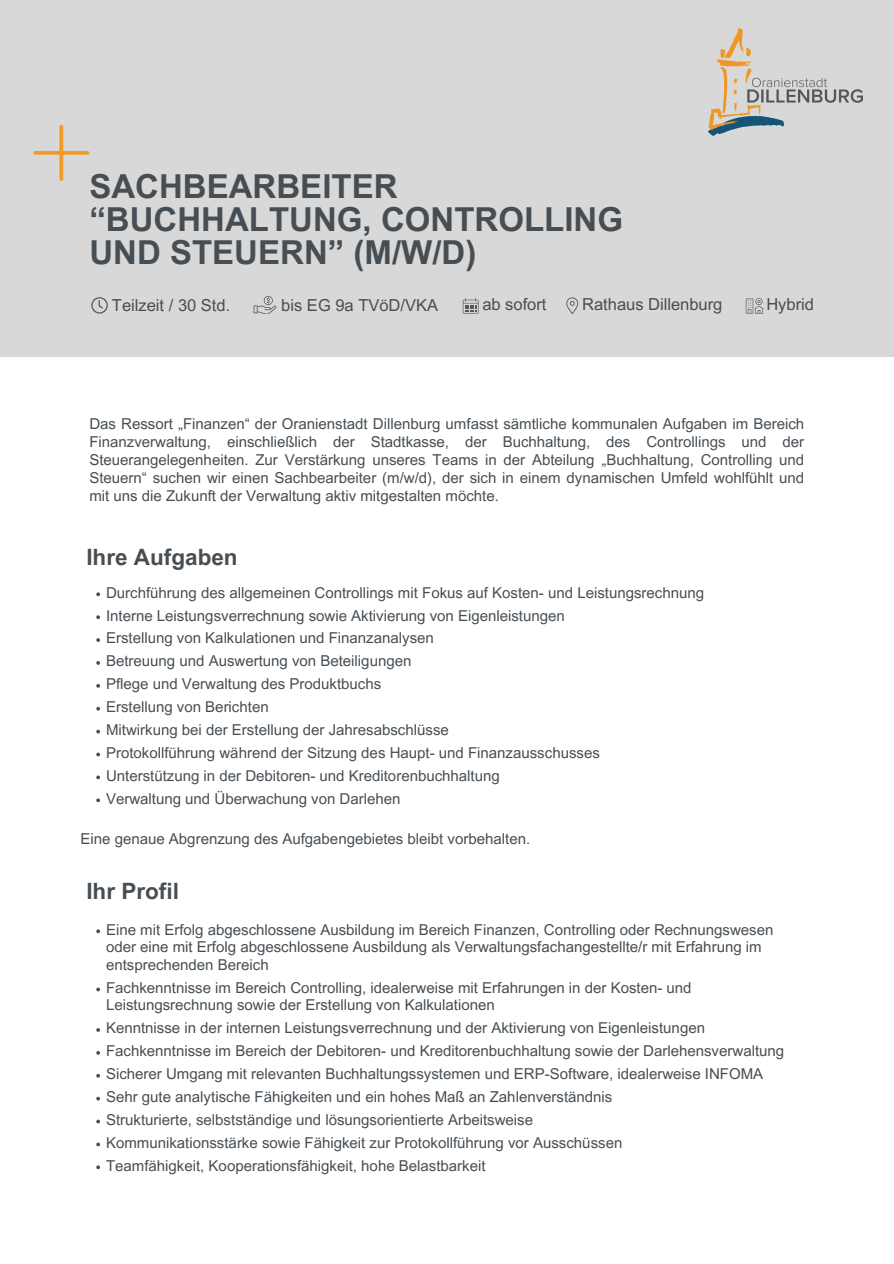
<style>
.page{position:relative;width:894px;height:1264px;background:#fff}
.page>*{position:absolute;margin:0;border:0;box-sizing:border-box;transform-origin:0 0}
.t1{font:700 33px/32.7px "Arial MT Pro";color:#464e54}
.t2{font:700 22.5px "Arial MT Pro";color:#464e54}
.t3{font:16.5px "Arial MT Pro";color:#464e54}
.t4{font:15px/18px "Arial MT Pro";color:#464e54}
</style>
<div class="page">
<div style="left:0;top:0;width:893px;height:357px;background:#d8d8d8"></div>
<img style="left:708px;top:29px;width:154px;height:107px">
<svg style="left:33px;top:125px;width:56px;height:56px"></svg>
<svg style="left:91px;top:297px;width:17px;height:16px"></svg>
<svg style="left:566px;top:297px;width:12px;height:17px"></svg>
<svg style="left:462px;top:298px;width:16px;height:15px"></svg>
<svg style="left:745px;top:298px;width:18px;height:15px"></svg>
<svg style="left:253px;top:296px;width:23px;height:18px"></svg>
<svg style="left:96px;top:592px;width:4px;height:4px"></svg>
<svg style="left:96px;top:615px;width:4px;height:4px"></svg>
<svg style="left:96px;top:638px;width:4px;height:4px"></svg>
<svg style="left:96px;top:661px;width:4px;height:4px"></svg>
<svg style="left:96px;top:684px;width:4px;height:3px"></svg>
<svg style="left:96px;top:707px;width:4px;height:3px"></svg>
<svg style="left:96px;top:729px;width:4px;height:4px"></svg>
<svg style="left:96px;top:752px;width:4px;height:4px"></svg>
<svg style="left:96px;top:775px;width:4px;height:4px"></svg>
<svg style="left:96px;top:798px;width:4px;height:4px"></svg>
<svg style="left:96px;top:929px;width:4px;height:4px"></svg>
<svg style="left:96px;top:987px;width:4px;height:4px"></svg>
<svg style="left:96px;top:1028px;width:4px;height:3px"></svg>
<svg style="left:96px;top:1051px;width:4px;height:3px"></svg>
<svg style="left:96px;top:1073px;width:4px;height:4px"></svg>
<svg style="left:96px;top:1096px;width:4px;height:4px"></svg>
<svg style="left:96px;top:1119px;width:4px;height:4px"></svg>
<svg style="left:96px;top:1142px;width:4px;height:4px"></svg>
<svg style="left:96px;top:1165px;width:4px;height:4px"></svg>
<p class="t1" style="left:89px;top:174px;width:535px">SACHBEARBEITER “BUCHHALTUNG, CONTROLLING<br>UND STEUERN” (M/W/D)</p>
<p class="t3" style="left:281px;top:299px;width:158px">bis EG 9a TVöD/VKA</p>
<p class="t3" style="left:112px;top:299px;width:120px">Teilzeit / 30 Std.</p>
<h1 class="t3" style="left:482px;top:298px;width:66px">ab sofort</h1>
<p class="t3" style="left:582px;top:298px;width:142px">Rathaus Dillenburg</p>
<p class="t3" style="left:766px;top:298px;width:49px">Hybrid</p>
<p class="t4" style="left:89px;top:416px;width:716px;text-align:justify">Das Ressort „Finanzen“ der Oranienstadt Dillenburg umfasst sämtliche kommunalen Aufgaben im Bereich Finanzverwaltung, einschließlich der Stadtkasse, der Buchhaltung, des Controllings und der Steuerangelegenheiten. Zur Verstärkung unseres Teams in der Abteilung „Buchhaltung, Controlling und Steuern“ suchen wir einen Sachbearbeiter (m/w/d), der sich in einem dynamischen Umfeld wohlfühlt und mit uns die Zukunft der Verwaltung aktiv mitgestalten möchte.</p>
<p class="t2" style="left:86px;top:548px;width:153px">Ihre Aufgaben</p>
<p class="t4" style="left:106px;top:585px;width:599px">Durchführung des allgemeinen Controllings mit Fokus auf Kosten- und Leistungsrechnung</p>
<p class="t4" style="left:106px;top:608px;width:460px">Interne Leistungsverrechnung sowie Aktivierung von Eigenleistungen</p>
<p class="t4" style="left:106px;top:631px;width:329px">Erstellung von Kalkulationen und Finanzanalysen</p>
<p class="t4" style="left:106px;top:654px;width:307px">Betreuung und Auswertung von Beteiligungen</p>
<p class="t4" style="left:106px;top:677px;width:277px">Pflege und Verwaltung des Produktbuchs</p>
<p class="t4" style="left:106px;top:699px;width:164px">Erstellung von Berichten</p>
<p class="t4" style="left:106px;top:722px;width:344px">Mitwirkung bei der Erstellung der Jahresabschlüsse</p>
<p class="t4" style="left:106px;top:745px;width:495px">Protokollführung während der Sitzung des Haupt- und Finanzausschusses</p>
<p class="t4" style="left:106px;top:768px;width:395px">Unterstützung in der Debitoren- und Kreditorenbuchhaltung</p>
<p class="t4" style="left:106px;top:791px;width:296px">Verwaltung und Überwachung von Darlehen</p>
<h2 class="t4" style="left:80px;top:831px;width:451px">Eine genaue Abgrenzung des Aufgabengebietes bleibt vorbehalten.</h2>
<p class="t2" style="left:86px;top:883px;width:94px">Ihr Profil</p>
<p class="t4" style="left:106px;top:922px;width:668px">Eine mit Erfolg abgeschlossene Ausbildung im Bereich Finanzen, Controlling oder Rechnungswesen oder eine mit Erfolg abgeschlossene Ausbildung als Verwaltungsfachangestellte/r mit Erfahrung im entsprechenden Bereich</p>
<p class="t4" style="left:106px;top:980px;width:587px">Fachkenntnisse im Bereich Controlling, idealerweise mit Erfahrungen in der Kosten- und<br>Leistungsrechnung sowie der Erstellung von Kalkulationen</p>
<p class="t4" style="left:106px;top:1020px;width:600px">Kenntnisse in der internen Leistungsverrechnung und der Aktivierung von Eigenleistungen</p>
<p class="t4" style="left:106px;top:1043px;width:679px">Fachkenntnisse im Bereich der Debitoren- und Kreditorenbuchhaltung sowie der Darlehensverwaltung</p>
<p class="t4" style="left:106px;top:1066px;width:658px">Sicherer Umgang mit relevanten Buchhaltungssystemen und ERP-Software, idealerweise INFOMA</p>
<p class="t4" style="left:106px;top:1089px;width:507px">Sehr gute analytische Fähigkeiten und ein hohes Maß an Zahlenverständnis</p>
<p class="t4" style="left:106px;top:1112px;width:428px">Strukturierte, selbstständige und lösungsorientierte Arbeitsweise</p>
<h2 class="t4" style="left:106px;top:1135px;width:517px">Kommunikationsstärke sowie Fähigkeit zur Protokollführung vor Ausschüssen</h2>
<p class="t4" style="left:106px;top:1158px;width:381px">Teamfähigkeit, Kooperationsfähigkeit, hohe Belastbarkeit</p>
</div>
